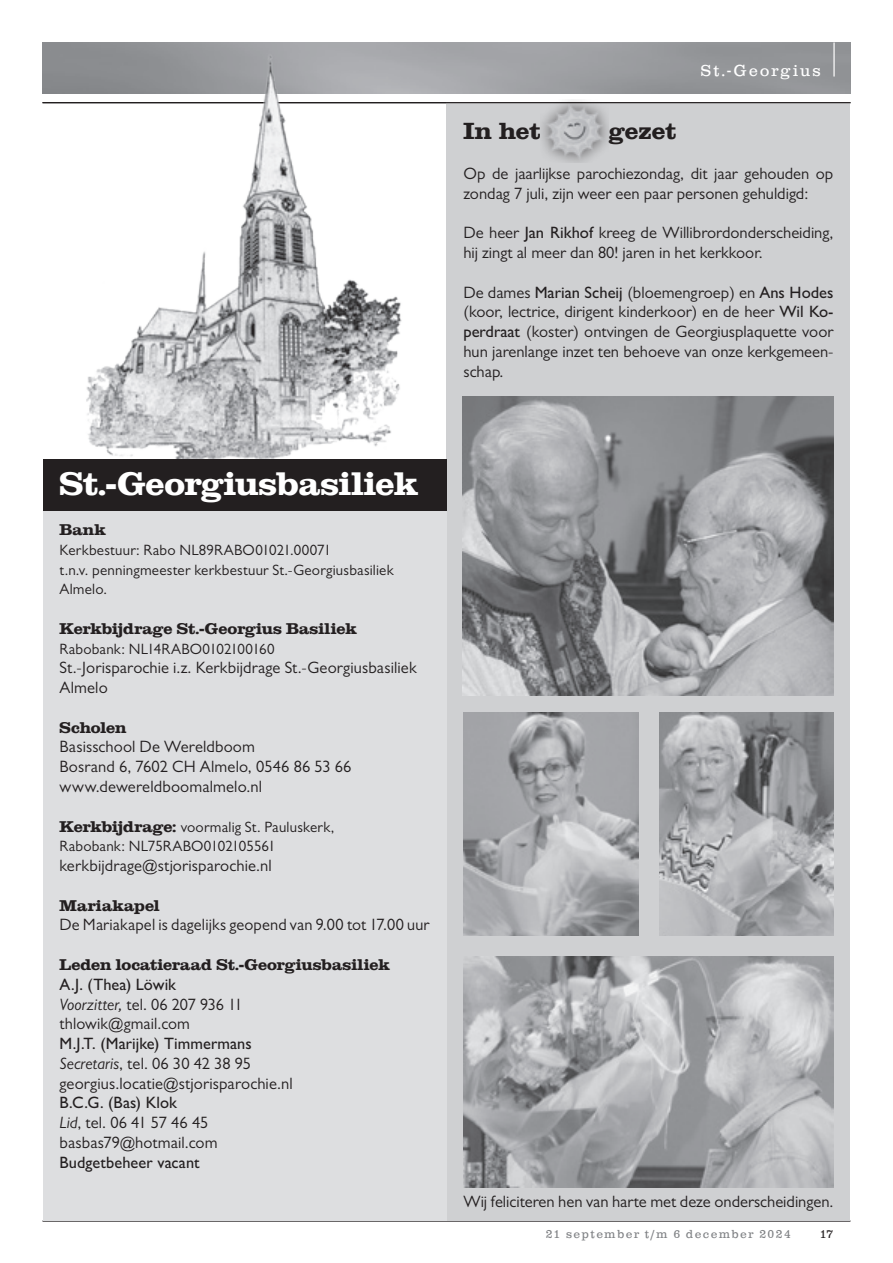
<style>
.page{position:relative;width:893px;height:1263px;background:#fff}
.page>*{position:absolute;margin:0;border:0;box-sizing:border-box;transform-origin:0 0}
.t1{font:700 31.5px "Clarendon";color:#fff}
.t2{font:700 22.5px "Clarendon";letter-spacing:.02em;color:#231f20}
.t3{font:16.5px/19.8px "Gill Sans MT Pro";color:#231f20}
.t4{font:500 16.5px "Gill Sans MT Pro";letter-spacing:.005em;color:#231f20}
.t5{font:300 16.5px "Clarendon";letter-spacing:.115em;color:#fff}
.t6{font:15px/19.8px "Gill Sans MT Pro";letter-spacing:.015em;color:#231f20}
.t7{font:700 15px "Clarendon";letter-spacing:.01em;color:#231f20}
.t8{font:300 12px "Clarendon";letter-spacing:.115em;color:#808285}
.t9{font:300 12px "Clarendon";color:#231f20}
.s1{font-weight:500}
.s2{font-family:"Clarendon";font-weight:700}
.s3{font-style:italic}
</style>
<div class="page">
<hr style="left:43px;top:1220px;width:807px;height:2px;background:#231f20">
<div style="left:446px;top:102px;width:404px;height:1118px;background:#cfd0d2"></div>
<hr style="left:43px;top:102px;width:807px;height:1px;background:#231f20">
<div style="left:43px;top:510px;width:403px;height:710px;background:#dddee0"></div>
<img style="left:75px;top:42px;width:341px;height:417px">
<div style="left:43px;top:459px;width:403px;height:51px;background:#231f20"></div>
<img style="left:541px;top:100px;width:68px;height:62px">
<img style="left:463px;top:396px;width:370px;height:299px">
<img style="left:464px;top:713px;width:174px;height:223px">
<img style="left:659px;top:713px;width:174px;height:223px">
<img style="left:463px;top:957px;width:370px;height:230px">
<p class="t5" style="left:701px;top:61px;width:122px">St.-Georgius</p>
<h2 class="t2" style="left:463px;top:116px;width:78px">In het</h2>
<h2 class="t2" style="left:609px;top:116px;width:69px">gezet</h2>
<p class="t3" style="left:463px;top:163px;width:371px">Op de jaarlijkse parochiezondag, dit jaar gehouden op zondag 7 juli, zijn weer een paar personen gehuldigd:</p>
<p class="t3" style="left:463px;top:223px;width:371px">De heer <span class="s1">Jan Rikhof</span> kreeg de Willibrordonderscheiding, hij zingt al meer dan 80! jaren in het kerkkoor.</p>
<p class="t3" style="left:463px;top:282px;width:371px;text-align:justify">De dames <span class="s1">Marian Scheij</span> (bloemengroep) en <span class="s1">Ans Hodes </span>(koor, lectrice, dirigent kinderkoor) en de heer <span class="s1">Wil Ko&shy;perdraat</span> (koster) ontvingen de Georgiusplaquette voor hun jarenlange inzet ten behoeve van onze kerkgemeen&shy;schap.</p>
<h1 class="t1" style="left:60px;top:463px;width:360px">St.-Georgiusbasiliek</h1>
<p class="t7" style="left:60px;top:520px;width:48px">Bank</p>
<p class="t6" style="left:60px;top:540px;width:336px">Kerkbestuur: Rabo NL89RABO01021.00071<br>t.n.v. penningmeester kerkbestuur St.-Georgiusbasiliek<br>Almelo.</p>
<p class="t7" style="left:60px;top:618px;width:299px">Kerkbijdrage St.-Georgius Basiliek</p>
<p class="t6" style="left:60px;top:638px;width:216px">Rabobank: NL14RABO0102100160</p>
<p class="t3" style="left:60px;top:658px;width:359px">St.-Jorisparochie i.z. Kerkbijdrage St.-Georgiusbasiliek<br>Almelo</p>
<p class="t7" style="left:60px;top:717px;width:68px">Scholen</p>
<p class="t3" style="left:60px;top:737px;width:293px">Basisschool De Wereldboom<br>Bosrand 6, 7602 CH Almelo, 0546 86 53 66 www.dewereldboomalmelo.nl</p>
<p class="t6" style="left:60px;top:816px;width:276px"><span class="s2">Kerkbijdrage:</span> voormalig St. Pauluskerk,<br>Rabobank: NL75RABO0102105561</p>
<p class="t3" style="left:60px;top:855px;width:214px">kerkbijdrage@stjorisparochie.nl</p>
<p class="t7" style="left:60px;top:895px;width:102px">Mariakapel</p>
<p class="t3" style="left:60px;top:915px;width:371px">De Mariakapel is dagelijks geopend van 9.00 tot 17.00 uur</p>
<p class="t7" style="left:60px;top:954px;width:332px">Leden locatieraad St.-Georgiusbasiliek</p>
<p class="t3" style="left:60px;top:974px;width:185px"><span class="s1">A.J. (Thea) Löwik<br></span><span class="s3">Voorzitter,</span> tel. 06 207 936 11 thlowik@gmail.com</p>
<p class="t3" style="left:60px;top:1033px;width:235px"><span class="s1">M.J.T. (Marijke) Timmermans<br></span><span class="s3">Secretaris</span>, tel. 06 30 42 38 95 georgius.locatie@stjorisparochie.nl</p>
<p class="t3" style="left:60px;top:1093px;width:160px"><span class="s1">B.C.G. (Bas) Klok<br></span><span class="s3">Lid</span>, tel. 06 41 57 46 45 basbas79@hotmail.com</p>
<p class="t4" style="left:60px;top:1152px;width:142px">Budgetbeheer vacant</p>
<p class="t3" style="left:463px;top:1191px;width:371px">Wij feliciteren hen van harte met deze onderscheidingen.</p>
<p class="t8" style="left:546px;top:1227px;width:247px">21 september t/m 6 december 2024</p>
<p class="t9" style="left:820px;top:1227px;width:15px">17</p>
</div>
